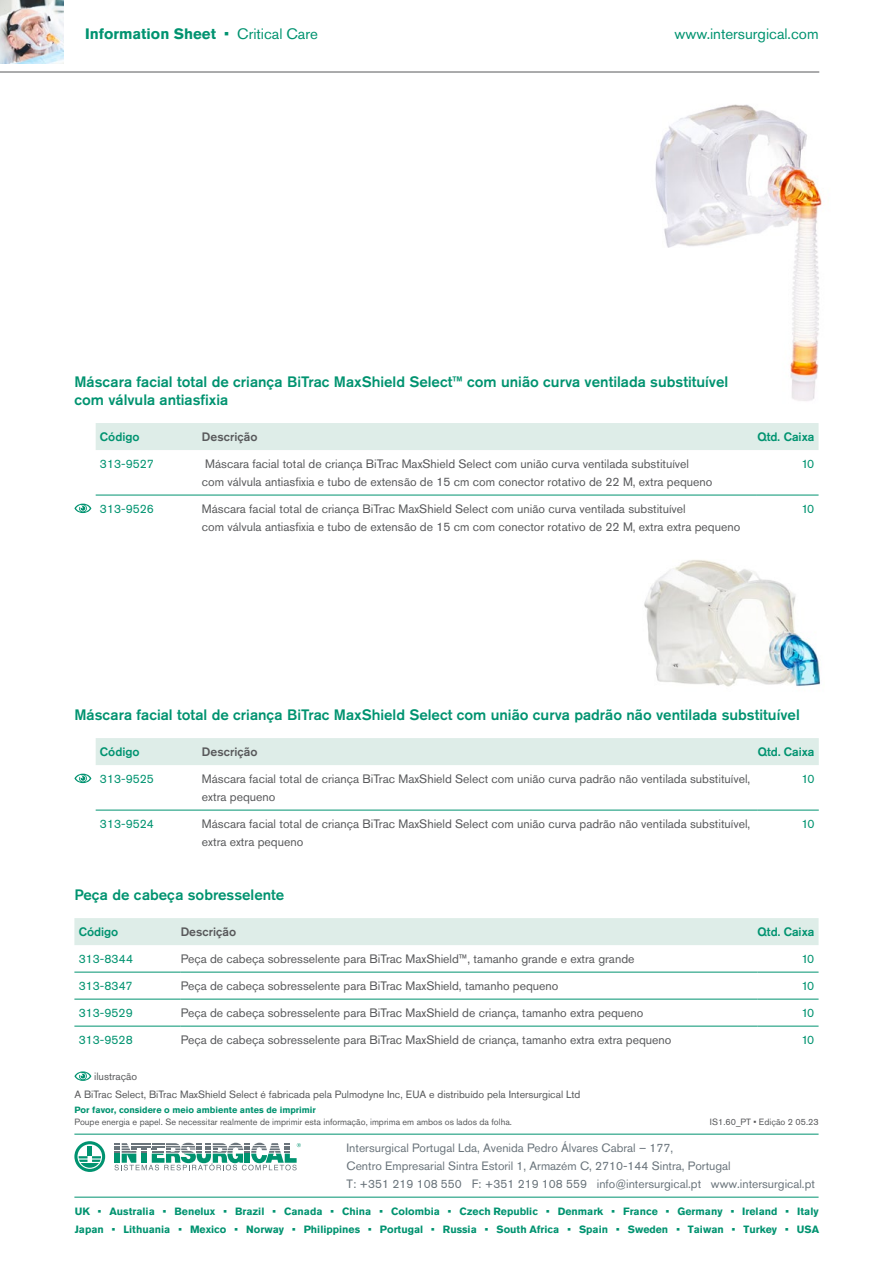
<style>
.page{position:relative;width:893px;height:1263px;background:#fff}
.page>*{position:absolute;margin:0;border:0;box-sizing:border-box;transform-origin:0 0}
.t1{font:500 15px/18px "Akzidenz Grotesk Pro";color:#009370}
.t2{font:700 15px "Akzidenz Grotesk Pro";color:#009370}
.t3{font:15px "Akzidenz Grotesk Pro";color:#009370}
.t4{font:12.15px/18px "Akzidenz Grotesk Pro";color:#58595b}
.t5{font:12.15px "Akzidenz Grotesk Pro";color:#009370}
.t6{font:500 12.15px "Akzidenz Grotesk Pro";color:#009370}
.t7{font:500 12.15px "Akzidenz Grotesk Pro";color:#58595b}
.t8{font:12px/18px "Akzidenz Grotesk Pro";color:#6a747b}
.t9{font:700 10.5px/18px "Akzidenz Grotesk Pro";color:#009370}
.t10{font:10.5px "Akzidenz Grotesk Pro";color:#58595b}
.t11{font:9px "Akzidenz Grotesk Pro";color:#58595b}
.t12{font:700 9px "Akzidenz Grotesk Pro";color:#009370}
.s1{font-weight:400}
</style>
<div class="page">
<hr style="left:0;top:72px;width:819px;height:1px;background:#58595b">
<hr style="left:74px;top:1197px;width:745px;height:1px;background:#009370">
<hr style="left:74px;top:1134px;width:745px;height:1px;background:#009370">
<img style="left:0;top:0;width:64px;height:63px">
<svg style="left:74px;top:1141px;width:31px;height:31px"></svg>
<svg style="left:115px;top:1143px;width:186px;height:27px"></svg>
<img style="left:655px;top:104px;width:167px;height:297px">
<img style="left:644px;top:560px;width:176px;height:127px">
<div style="left:96px;top:423px;width:723px;height:27px;background:#deede8"></div>
<hr style="left:96px;top:495px;width:106px;height:1px;background:#009370">
<hr style="left:202px;top:495px;width:555px;height:1px;background:#009370">
<hr style="left:757px;top:495px;width:62px;height:1px;background:#009370">
<svg style="left:74px;top:504px;width:17px;height:9px"></svg>
<div style="left:96px;top:738px;width:723px;height:27px;background:#deede8"></div>
<hr style="left:96px;top:810px;width:106px;height:1px;background:#009370">
<hr style="left:202px;top:810px;width:556px;height:1px;background:#009370">
<hr style="left:758px;top:810px;width:61px;height:1px;background:#009370">
<svg style="left:74px;top:774px;width:17px;height:9px"></svg>
<div style="left:74px;top:918px;width:745px;height:27px;background:#deede8"></div>
<hr style="left:74px;top:972px;width:107px;height:1px;background:#009370">
<hr style="left:181px;top:972px;width:576px;height:1px;background:#009370">
<hr style="left:757px;top:972px;width:62px;height:1px;background:#009370">
<hr style="left:74px;top:1026px;width:107px;height:1px;background:#009370">
<hr style="left:181px;top:1026px;width:576px;height:1px;background:#009370">
<hr style="left:757px;top:1026px;width:62px;height:1px;background:#009370">
<hr style="left:74px;top:999px;width:107px;height:1px;background:#009370">
<hr style="left:181px;top:999px;width:576px;height:1px;background:#009370">
<hr style="left:757px;top:999px;width:62px;height:1px;background:#009370">
<svg style="left:74px;top:1071px;width:17px;height:10px"></svg>
<p class="t2" style="left:85px;top:24px;width:234px">Information Sheet <span class="s1">• Critical Care</span></p>
<p class="t3" style="left:674px;top:24px;width:146px">www.intersurgical.com</p>
<p class="t1" style="left:74px;top:373px;width:655px">Máscara facial total de criança BiTrac MaxShield Select™ com união curva ventilada substituível com válvula antiasfixia</p>
<p class="t6" style="left:100px;top:429px;width:41px">Código</p>
<p class="t7" style="left:202px;top:429px;width:57px">Descrição</p>
<p class="t6" style="left:757px;top:429px;width:58px">Qtd. Caixa</p>
<p class="t5" style="left:100px;top:456px;width:55px">313-9527</p>
<p class="t4" style="left:202px;top:455px;width:512px">Máscara facial total de criança BiTrac MaxShield Select com união curva ventilada substituível<br>com válvula antiasfixia e tubo de extensão de 15 cm com conector rotativo de 22 M, extra pequeno</p>
<p class="t5" style="left:801px;top:456px;width:14px">10</p>
<p class="t5" style="left:100px;top:501px;width:56px">313-9526</p>
<p class="t4" style="left:202px;top:500px;width:540px">Máscara facial total de criança BiTrac MaxShield Select com união curva ventilada substituível<br>com válvula antiasfixia e tubo de extensão de 15 cm com conector rotativo de 22 M, extra extra pequeno</p>
<p class="t5" style="left:801px;top:501px;width:14px">10</p>
<p class="t1" style="left:74px;top:706px;width:727px">Máscara facial total de criança BiTrac MaxShield Select com união curva padrão não ventilada substituível</p>
<p class="t6" style="left:100px;top:744px;width:41px">Código</p>
<p class="t7" style="left:202px;top:744px;width:57px">Descrição</p>
<p class="t6" style="left:758px;top:744px;width:58px">Qtd. Caixa</p>
<p class="t5" style="left:100px;top:771px;width:56px">313-9525</p>
<p class="t4" style="left:202px;top:770px;width:550px">Máscara facial total de criança BiTrac MaxShield Select com união curva padrão não ventilada substituível, extra pequeno</p>
<p class="t5" style="left:802px;top:771px;width:14px">10</p>
<p class="t5" style="left:100px;top:816px;width:56px">313-9524</p>
<p class="t4" style="left:202px;top:815px;width:550px">Máscara facial total de criança BiTrac MaxShield Select com união curva padrão não ventilada substituível, extra extra pequeno</p>
<p class="t5" style="left:802px;top:816px;width:14px">10</p>
<p class="t1" style="left:74px;top:886px;width:211px">Peça de cabeça sobresselente</p>
<p class="t6" style="left:79px;top:924px;width:41px">Código</p>
<p class="t7" style="left:181px;top:924px;width:57px">Descrição</p>
<p class="t6" style="left:757px;top:924px;width:58px">Qtd. Caixa</p>
<p class="t5" style="left:79px;top:951px;width:56px">313-8344</p>
<p class="t4" style="left:181px;top:950px;width:455px">Peça de cabeça sobresselente para BiTrac MaxShield™, tamanho grande e extra grande</p>
<p class="t5" style="left:801px;top:951px;width:14px">10</p>
<p class="t5" style="left:79px;top:978px;width:55px">313-8347</p>
<p class="t4" style="left:181px;top:977px;width:379px">Peça de cabeça sobresselente para BiTrac MaxShield, tamanho pequeno</p>
<p class="t5" style="left:801px;top:978px;width:14px">10</p>
<p class="t5" style="left:79px;top:1005px;width:56px">313-9529</p>
<p class="t4" style="left:181px;top:1004px;width:464px">Peça de cabeça sobresselente para BiTrac MaxShield de criança, tamanho extra pequeno</p>
<p class="t5" style="left:801px;top:1005px;width:14px">10</p>
<p class="t5" style="left:79px;top:1032px;width:56px">313-9528</p>
<p class="t4" style="left:181px;top:1031px;width:492px">Peça de cabeça sobresselente para BiTrac MaxShield de criança, tamanho extra extra pequeno</p>
<p class="t5" style="left:801px;top:1032px;width:14px">10</p>
<p class="t10" style="left:94px;top:1070px;width:44px">ilustração</p>
<p class="t10" style="left:74px;top:1088px;width:508px">A BiTrac Select, BiTrac MaxShield Select é fabricada pela Pulmodyne Inc, EUA e distribuído pela Intersurgical Ltd</p>
<p class="t12" style="left:74px;top:1104px;width:243px">Por favor, considere o meio ambiente antes de imprimir</p>
<p class="t11" style="left:74px;top:1116px;width:439px">Poupe energia e papel. Se necessitar realmente de imprimir esta informação, imprima em ambos os lados da folha.</p>
<p class="t11" style="left:710px;top:1116px;width:110px">IS1.60_PT • Edição 2 05.23</p>
<p class="t8" style="left:347px;top:1139px;width:470px">Intersurgical Portugal Lda, Avenida Pedro Álvares Cabral – 177,<br>Centro Empresarial Sintra Estoril 1, Armazém C, 2710-144 Sintra, Portugal<br>T: +351 219 108 550 F: +351 219 108 559 info@intersurgical.pt www.intersurgical.pt</p>
<p class="t9" style="left:75px;top:1202px;width:746px">UK • Australia • Benelux • Brazil • Canada • China • Colombia • Czech Republic • Denmark • France • Germany • Ireland • Italy<br>Japan • Lithuania • Mexico • Norway • Philippines • Portugal • Russia • South Africa • Spain • Sweden • Taiwan • Turkey • USA</p>
</div>
